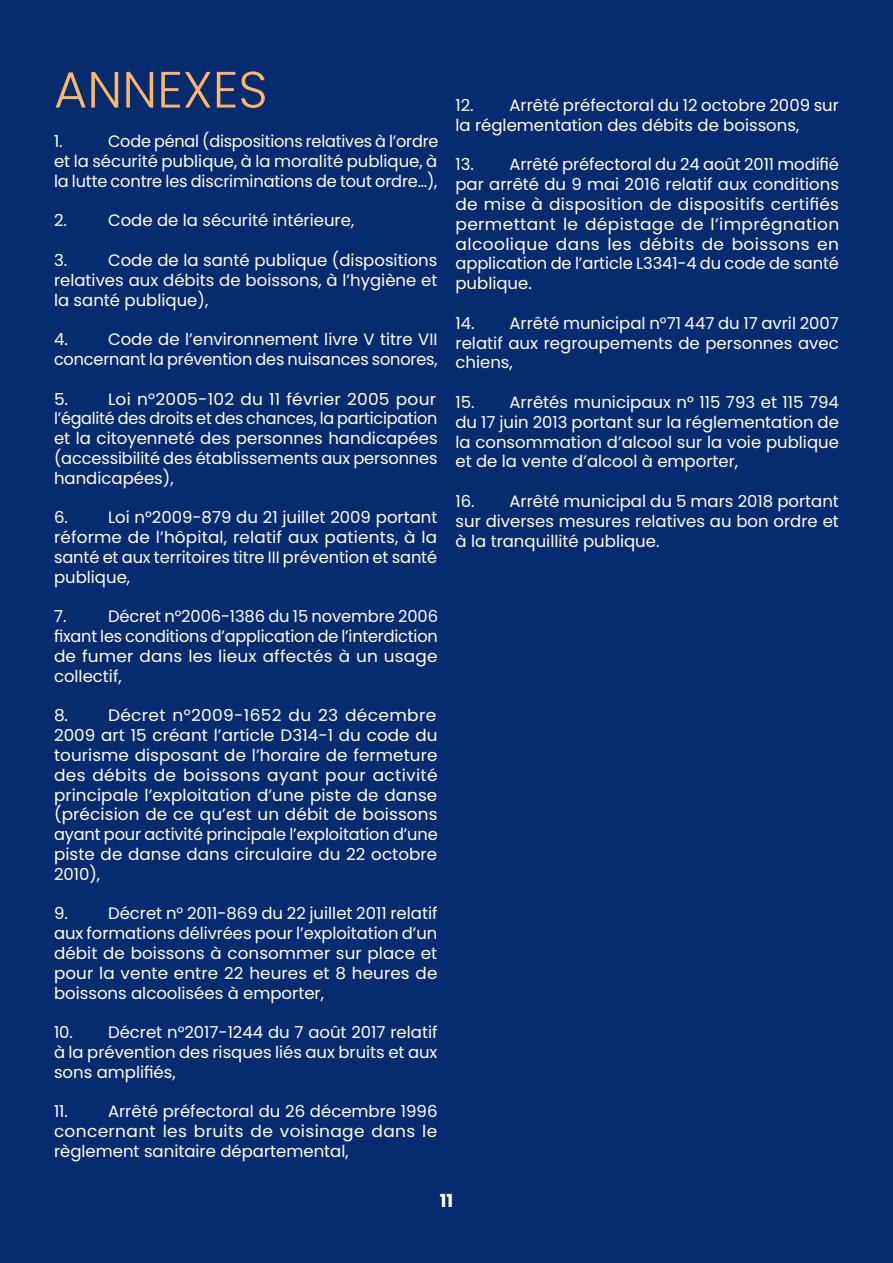
<style>
.page{position:relative;width:893px;height:1263px;background:#072b6f}
.page>*{position:absolute;margin:0;border:0;box-sizing:border-box;transform-origin:0 0}
.t1{font:300 51px "Poppins";color:#fbb667}
.t2{font:700 18px "Poppins";color:#fff}
.t3{font:16.5px/19.8px "Poppins";color:#fff;text-align:justify}
</style>
<div class="page">
<p class="t1" style="left:54px;top:60px;width:215px">ANNEXES</p>
<p class="t3" style="left:54px;top:132px;width:10px">1.</p>
<p class="t3" style="left:54px;top:132px;width:386px;text-indent:54px">Code pénal (dispositions relatives à l’ordre et la sécurité publique, à la moralité publique, à la lutte contre les discriminations de tout ordre…),</p>
<p class="t3" style="left:54px;top:211px;width:14px">2.</p>
<p class="t3" style="left:108px;top:211px;width:248px">Code de la sécurité intérieure,</p>
<p class="t3" style="left:54px;top:250px;width:15px">3.</p>
<p class="t3" style="left:54px;top:250px;width:385px;text-indent:54px">Code de la santé publique (dispositions relatives aux débits de boissons, à l’hygiène et la santé publique),</p>
<p class="t3" style="left:54px;top:330px;width:15px">4.</p>
<p class="t3" style="left:54px;top:330px;width:385px;text-align:right">Code de l’environnement livre V titre VII concernant la prévention des nuisances sonores,</p>
<p class="t3" style="left:54px;top:389px;width:15px">5.</p>
<p class="t3" style="left:54px;top:389px;width:385px;text-indent:54px">Loi n°2005-102 du 11 février 2005 pour l’égalité des droits et des chances, la participation et la citoyenneté des personnes handicapées (accessibilité des établissements aux personnes handicapées),</p>
<p class="t3" style="left:54px;top:508px;width:15px">6.</p>
<p class="t3" style="left:54px;top:508px;width:385px;text-indent:54px">Loi n°2009-879 du 21 juillet 2009 portant réforme de l’hôpital, relatif aux patients, à la santé et aux territoires titre III prévention et santé publique,</p>
<p class="t3" style="left:54px;top:607px;width:14px">7.</p>
<p class="t3" style="left:54px;top:607px;width:386px;text-indent:54px">Décret n°2006-1386 du 15 novembre 2006 fixant les conditions d’application de l’interdiction de fumer dans les lieux affectés à un usage collectif,</p>
<p class="t3" style="left:54px;top:706px;width:15px">8.</p>
<p class="t3" style="left:54px;top:706px;width:385px;text-indent:54px">Décret n°2009-1652 du 23 décembre 2009 art 15 créant l’article D314-1 du code du tourisme disposant de l’horaire de fermeture des débits de boissons ayant pour activité principale l’exploitation d’une piste de danse (précision de ce qu’est un débit de boissons ayant pour activité principale l’exploitation d’une piste de danse dans circulaire du 22 octobre 2010),</p>
<p class="t3" style="left:54px;top:904px;width:15px">9.</p>
<p class="t3" style="left:54px;top:904px;width:385px;text-indent:54px">Décret n° 2011-869 du 22 juillet 2011 relatif aux formations délivrées pour l’exploitation d’un débit de boissons à consommer sur place et pour la vente entre 22 heures et 8 heures de boissons alcoolisées à emporter,</p>
<p class="t3" style="left:54px;top:1023px;width:385px">10. Décret n°2017-1244 du 7 août 2017 relatif à la prévention des risques liés aux bruits et aux sons amplifiés,</p>
<p class="t3" style="left:54px;top:1102px;width:16px">11.</p>
<p class="t3" style="left:54px;top:1102px;width:385px;text-indent:54px">Arrêté préfectoral du 26 décembre 1996 concernant les bruits de voisinage dans le règlement sanitaire départemental,</p>
<p class="t3" style="left:455px;top:95px;width:385px">12. Arrêté préfectoral du 12 octobre 2009 sur la réglementation des débits de boissons,</p>
<p class="t3" style="left:455px;top:155px;width:385px">13. Arrêté préfectoral du 24 août 2011 modifié par arrêté du 9 mai 2016 relatif aux conditions de mise à disposition de dispositifs certifiés permettant le dépistage de l’imprégnation alcoolique dans les débits de boissons en application de l’article L3341-4 du code de santé publique.</p>
<p class="t3" style="left:455px;top:313px;width:385px">14. Arrêté municipal n°71 447 du 17 avril 2007 relatif aux regroupements de personnes avec chiens,</p>
<p class="t3" style="left:455px;top:392px;width:385px">15. Arrêtés municipaux n° 115 793 et 115 794 du 17 juin 2013 portant sur la réglementation de la consommation d’alcool sur la voie publique et de la vente d’alcool à emporter,</p>
<p class="t3" style="left:455px;top:491px;width:385px">16. Arrêté municipal du 5 mars 2018 portant sur diverses mesures relatives au bon ordre et à la tranquillité publique.</p>
<p class="t2" style="left:440px;top:1191px;width:15px">11</p>
</div>
